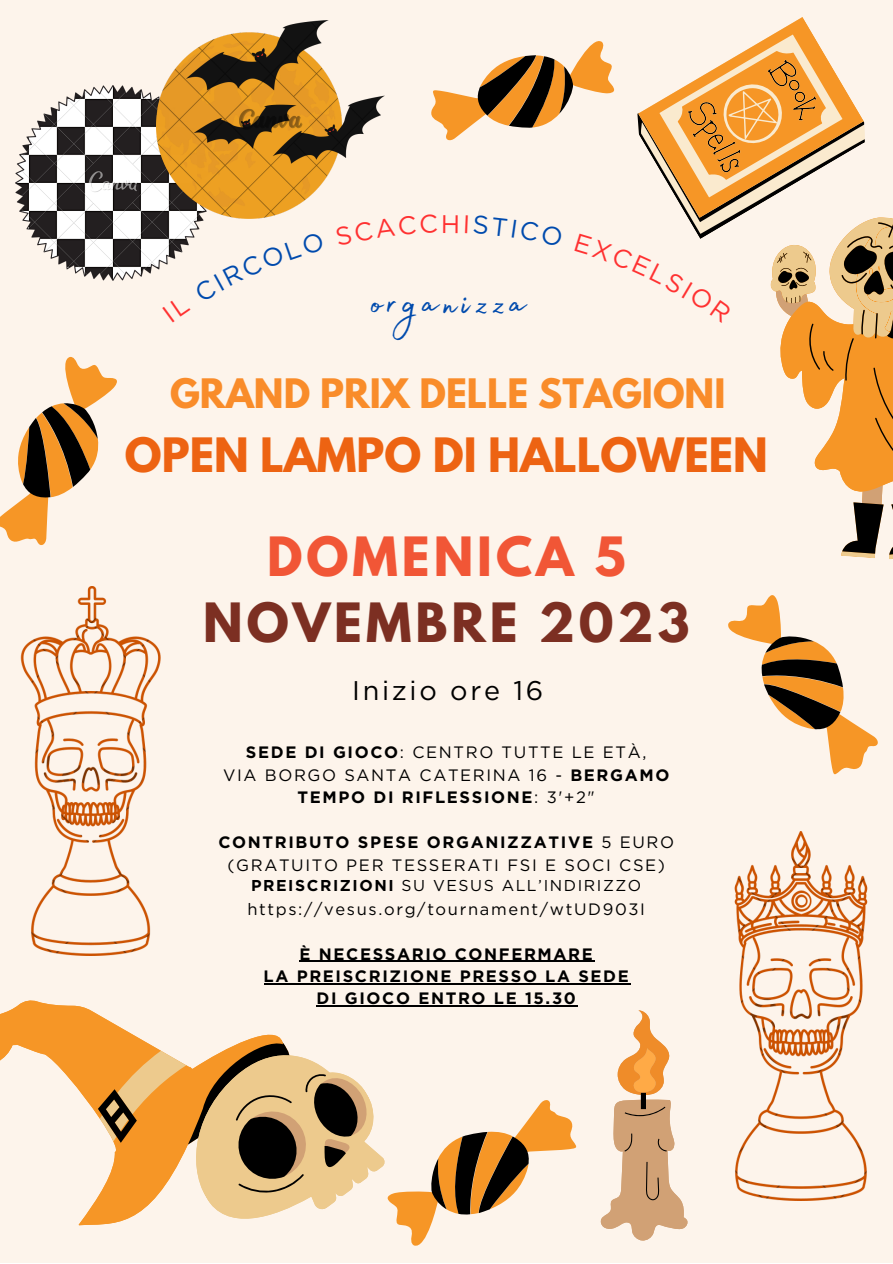
<style>
.page{position:relative;width:893px;height:1264px;background:#fff}
.page>*{position:absolute;margin:0;border:0;box-sizing:border-box;transform-origin:0 0}
.t1{font:700 48px "League Spartan";letter-spacing:.085em;color:#7c2f22}
.t2{font:700 48px "League Spartan";letter-spacing:.085em;color:#f15636}
.t3{font:48px "Madelyn Fill";letter-spacing:.105em;color:#004aad}
.t4{font:700 42px "League Spartan";color:#ed6312}
.t5{font:700 36px "League Spartan";color:#f98c2a}
.t6{font:27px "Gotham";letter-spacing:.1em;color:#000}
.t7{font:25.5px "Gotham";color:#ff3131}
.t8{font:16.5px "Gotham";letter-spacing:.1em;color:#000}
.t9{font:700 16.5px "Gotham";letter-spacing:.1em;color:#000}
.t10{font:15.75px "Gotham";letter-spacing:.1em;color:#000}
.s1{font-weight:700}
.s2{font-weight:400}
</style>
<div class="page">
<div style="left:0;top:0;width:892px;height:1262px;background:#fdf4eb"></div>
<svg style="left:600px;top:1010px;width:88px;height:230px"></svg>
<svg style="left:770px;top:217px;width:122px;height:342px"></svg>
<svg style="left:637px;top:113px;width:236px;height:126px"></svg>
<svg style="left:638px;top:17px;width:226px;height:201px"></svg>
<svg style="left:0;top:955px;width:590px;height:291px"></svg>
<svg style="left:0;top:356px;width:117px;height:189px"></svg>
<svg style="left:728px;top:595px;width:150px;height:180px"></svg>
<svg style="left:431px;top:41px;width:184px;height:100px"></svg>
<img style="left:20px;top:586px;width:141px;height:369px">
<img style="left:16px;top:86px;width:188px;height:194px">
<img style="left:156px;top:20px;width:229px;height:198px">
<img style="left:734px;top:831px;width:134px;height:369px">
<hr style="left:299px;top:960px;width:295px;height:1px;background:#000">
<hr style="left:263px;top:983px;width:367px;height:1px;background:#000">
<hr style="left:316px;top:1005px;width:261px;height:1px;background:#000">
<svg style="left:162px;top:231px;width:42px;height:49px"></svg>
<svg style="left:335px;top:214px;width:50px;height:4px"></svg>
<svg style="left:637px;top:233px;width:95px;height:6px"></svg>
<p class="t7" style="left:440px;top:208px;width:21px">H</p>
<p class="t3" style="left:370px;top:266px;width:156px">organizza</p>
<p class="t5" style="left:170px;top:375px;width:556px">GRAND PRIX DELLE STAGIONI</p>
<p class="t4" style="left:125px;top:434px;width:644px">OPEN LAMPO DI HALLOWEEN</p>
<p class="t2" style="left:267px;top:532px;width:360px">DOMENICA 5</p>
<p class="t1" style="left:203px;top:599px;width:488px">NOVEMBRE 2023</p>
<p class="t6" style="left:352px;top:674px;width:193px">Inizio ore 16</p>
<p class="t8" style="left:246px;top:742px;width:402px"><span class="s1">SEDE DI GIOCO</span>: CENTRO TUTTE LE ETÀ,</p>
<p class="t8" style="left:223px;top:764px;width:447px">VIA BORGO SANTA CATERINA 16 - <span class="s1">BERGAMO</span></p>
<p class="t9" style="left:297px;top:787px;width:299px">TEMPO DI RIFLESSIONE<span class="s2">: 3'+2"</span></p>
<p class="t9" style="left:218px;top:832px;width:457px">CONTRIBUTO SPESE ORGANIZZATIVE <span class="s2">5 EURO</span></p>
<p class="t8" style="left:227px;top:854px;width:439px">(GRATUITO PER TESSERATI FSI E SOCI CSE)</p>
<p class="t10" style="left:251px;top:875px;width:391px"><span class="s1">PREISCRIZIONI</span> SU VESUS ALL’INDIRIZZO</p>
<p class="t8" style="left:247px;top:898px;width:399px">https://vesus.org/tournament/wtUD903I</p>
<p class="t9" style="left:299px;top:943px;width:295px">È NECESSARIO CONFERMARE</p>
<p class="t9" style="left:263px;top:966px;width:367px">LA PREISCRIZIONE PRESSO LA SEDE</p>
<p class="t9" style="left:316px;top:988px;width:261px">DI GIOCO ENTRO LE 15.30</p>
</div>
